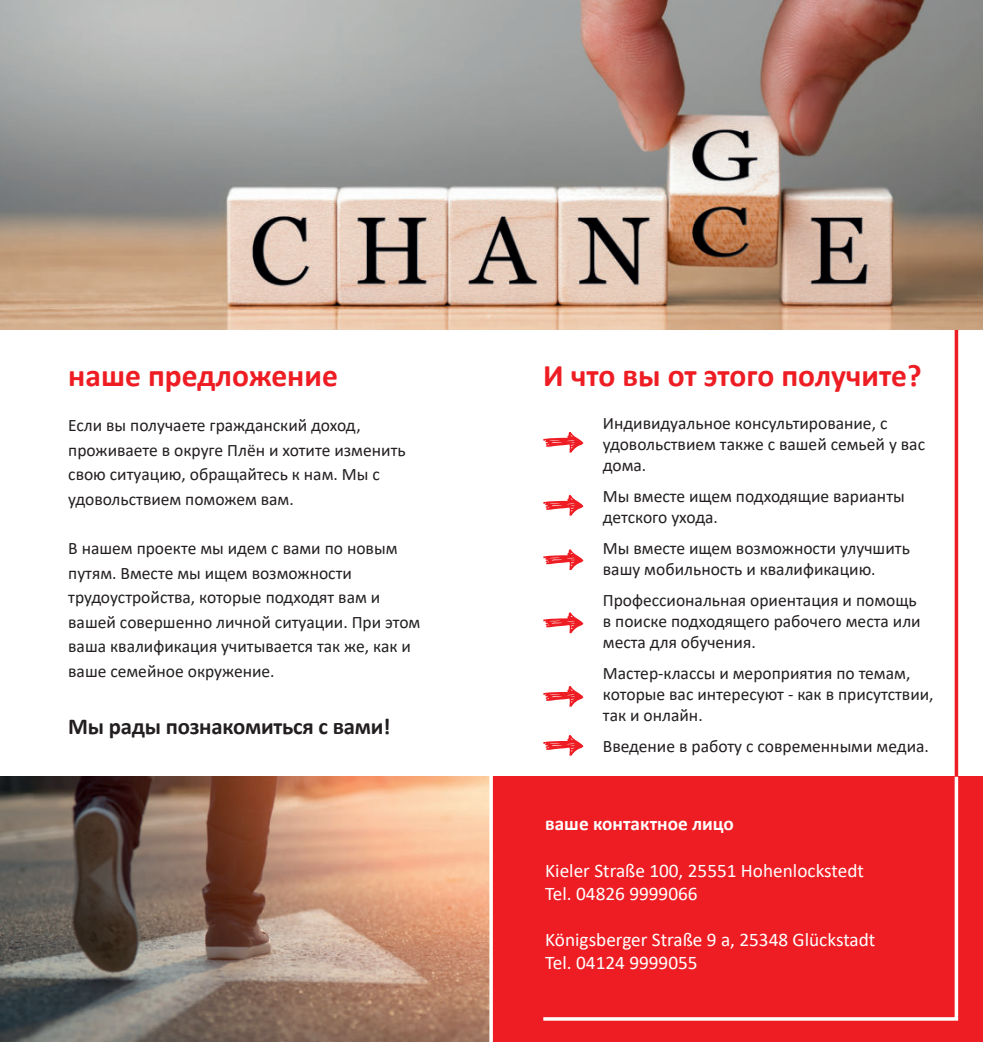
<style>
.page{position:relative;width:983px;height:1042px;background:#fff}
.page>*{position:absolute;margin:0;border:0;box-sizing:border-box;transform-origin:0 0}
.t1{font:700 31.5px "Calibri";color:#ee1d23}
.t2{font:700 22.75px "Calibri";letter-spacing:-.01em;color:#231f20}
.t3{font:19.25px/23.1px "Calibri";color:#fff}
.t4{font:700 19.25px "Calibri";color:#fff}
.t5{font:17.5px/24.5px "Calibri";color:#231f20}
</style>
<div class="page">
<img style="left:0;top:0;width:982px;height:330px">
<img style="left:0;top:776px;width:489px;height:266px">
<div style="left:491px;top:776px;width:491px;height:266px;background:#ee1d23"></div>
<svg style="left:543px;top:773px;width:416px;height:248px"></svg>
<hr style="left:954px;top:330px;width:3px;height:446px;background:#ee1d23">
<hr style="left:489px;top:768px;width:3px;height:274px;background:#fff">
<svg style="left:543px;top:432px;width:40px;height:21px"></svg>
<svg style="left:543px;top:549px;width:40px;height:21px"></svg>
<svg style="left:543px;top:612px;width:40px;height:22px"></svg>
<svg style="left:543px;top:686px;width:40px;height:21px"></svg>
<svg style="left:543px;top:495px;width:40px;height:21px"></svg>
<svg style="left:543px;top:735px;width:40px;height:21px"></svg>
<h1 class="t1" style="left:68px;top:353px;width:271px">наше предложение</h1>
<p class="t5" style="left:68px;top:413px;width:339px">Если вы получаете гражданский доход, проживаете в округе Плён и хотите изменить свою ситуацию, обращайтесь к нам. Мы с удовольствием поможем вам.</p>
<p class="t5" style="left:68px;top:535px;width:353px">В нашем проекте мы идем с вами по новым путям. Вместе мы ищем возможности трудоустройства, которые подходят вам и вашей совершенно личной ситуации. При этом ваша квалификация учитывается так же, как и ваше семейное окружение.</p>
<h2 class="t2" style="left:68px;top:710px;width:324px">Мы рады познакомиться с вами!</h2>
<h1 class="t1" style="left:543px;top:353px;width:380px">И что вы от этого получите?</h1>
<p class="t5" style="left:602px;top:412px;width:323px;line-height:21px">Индивидуальное консультирование, с удовольствием также с вашей семьей у вас дома.</p>
<p class="t5" style="left:602px;top:485px;width:303px;line-height:21px">Мы вместе ищем подходящие варианты детского ухода.</p>
<p class="t5" style="left:602px;top:537px;width:308px;line-height:21px">Мы вместе ищем возможности улучшить вашу мобильность и квалификацию.</p>
<p class="t5" style="left:602px;top:589px;width:319px;line-height:21px">Профессиональная ориентация и помощь в поиске подходящего рабочего места или места для обучения.</p>
<p class="t5" style="left:602px;top:662px;width:332px;line-height:21px">Мастер-классы и мероприятия по темам, которые вас интересуют - как в присутствии, так и онлайн.</p>
<p class="t5" style="left:602px;top:733px;width:327px">Введение в работу с современными медиа.</p>
<p class="t4" style="left:545px;top:810px;width:190px">ваше контактное лицо</p>
<p class="t3" style="left:545px;top:858px;width:320px">Kieler Straße 100, 25551 Hohenlockstedt<br>Tel. 04826 9999066</p>
<p class="t3" style="left:545px;top:927px;width:331px">Königsberger Straße 9 a, 25348 Glückstadt<br>Tel. 04124 9999055</p>
</div>
